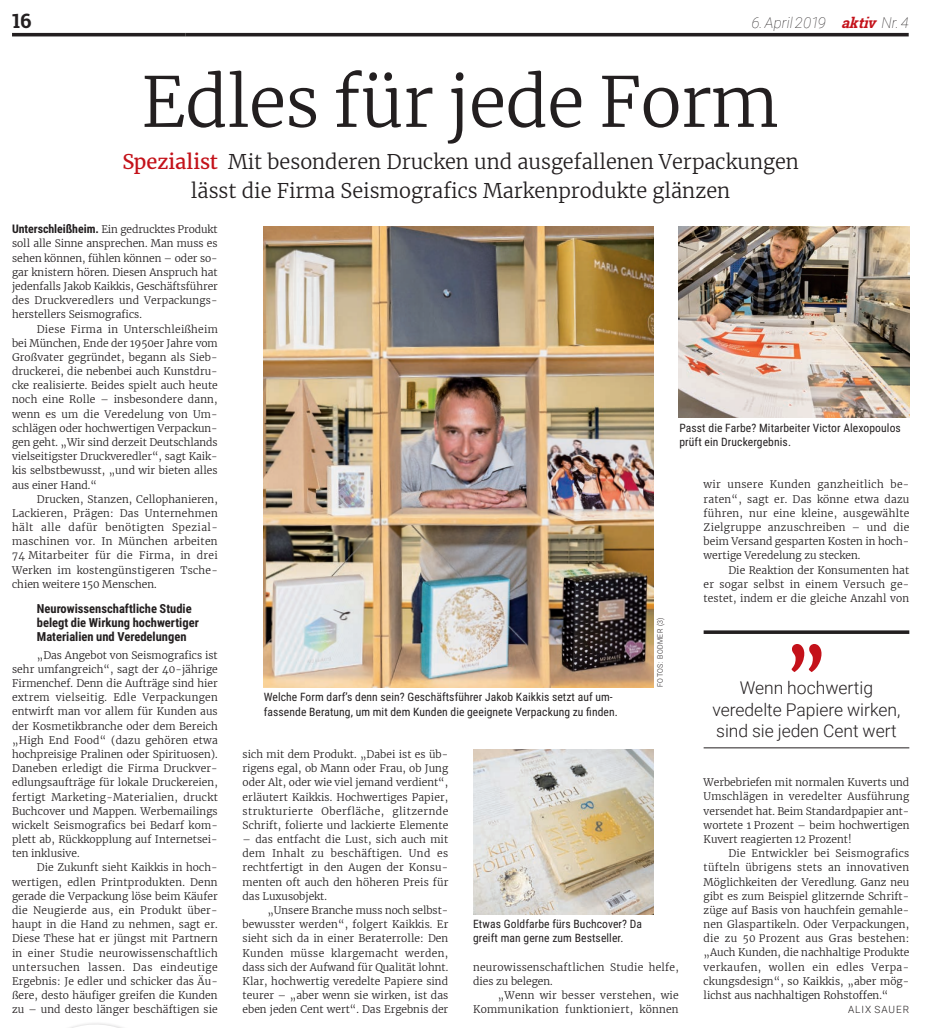
<style>
.page{position:relative;width:925px;height:1028px;background:#fff}
.page>*{position:absolute;margin:0;border:0;box-sizing:border-box;transform-origin:0 0}
.t1{font:300 68.75px "Merriweather";letter-spacing:-.01em;color:#231f20}
.t2{font:900 57.5px "Merriweather";color:#c4121a}
.t3{font:300 20px/28.4px "Merriweather";color:#231f20;text-align:center}
.t4{font:700 20px "Roboto Slab";color:#231f20}
.t5{font:300 17.5px/21.2px "Roboto";color:#231f20;text-align:center}
.t6{font:italic 100 15px "Roboto";color:#231f20}
.t7{font:700 12.5px/14px "Roboto Condensed";color:#231f20}
.t8{font:11.5px/14.1px "Roboto Condensed";letter-spacing:.01em;color:#231f20}
.t9{font:300 10.25px/14.1px "Merriweather";letter-spacing:.01em;color:#231f20;text-align:justify}
.t10{font:300 10px "Roboto";letter-spacing:.095em;color:#231f20}
.t11{font:300 7.5px "Roboto";letter-spacing:.075em;color:#231f20;scale:.93 1}
.s1{font-family:"Roboto Slab";font-weight:700;font-size:14.38px;color:#c4121a}
.s2{font-weight:400;color:#c4121a}
.s3{font-family:"Roboto Condensed";font-weight:700;font-size:11.88px}
</style>
<div class="page">
<hr style="left:12px;top:33px;width:173px;height:3px;background:#231f20">
<hr style="left:185px;top:33px;width:723px;height:3px;background:#231f20">
<img style="left:264px;top:226px;width:389px;height:461px">
<img style="left:678px;top:226px;width:230px;height:191px">
<img style="left:473px;top:749px;width:180px;height:164px">
<hr style="left:703px;top:630px;width:205px;height:3px;background:#231f20">
<hr style="left:703px;top:747px;width:205px;height:1px;background:#231f20">
<svg style="left:73px;top:1023px;width:47px;height:4px"></svg>
<h3 class="t4" style="left:12px;top:7px;width:21px">16</h3>
<h3 class="t6" style="left:751px;top:12px;width:159px">6. April 2019 <span class="s1">aktiv</span> Nr. 4</h3>
<h1 class="t1" style="left:141px;top:44px;width:639px">Edles für jede Form</h1>
<h3 class="t3" style="left:122px;top:146px;width:677px"><span class="s2">Spezialist</span> Mit besonderen Drucken und ausgefallenen Verpackungen lässt die Firma Seismografics Markenprodukte glänzen</h3>
<p class="t9" style="left:12px;top:221px;width:207px"><span class="s3">Unterschleißheim.</span> Ein gedrucktes Produkt soll alle Sinne ansprechen. Man muss es sehen können, fühlen können – oder so&shy;gar knistern hören. Diesen Anspruch hat jedenfalls Jakob Kaikkis, Geschäftsführer des Druckveredlers und Verpackungs&shy;herstellers Seismografics.</p>
<p class="t9" style="left:12px;top:320px;width:207px;text-indent:25px">Diese Firma in Unterschleißheim bei München, Ende der 1950er Jahre vom Großvater gegründet, begann als Sieb&shy;druckerei, die nebenbei auch Kunstdru&shy;cke realisierte. Beides spielt auch heute noch eine Rolle – insbesondere dann, wenn es um die Veredelung von Um&shy;schlägen oder hochwertigen Verpackun&shy;gen geht. „Wir sind derzeit Deutschlands vielseitigster Druckveredler“, sagt Kaik&shy;kis selbstbewusst, „und wir bieten alles aus einer Hand.“</p>
<p class="t9" style="left:12px;top:490px;width:207px;text-indent:25px">Drucken, Stanzen, Cellophanieren, Lackieren, Prägen: Das Unternehmen hält alle dafür benötigten Spezial&shy;maschinen vor. In München arbeiten 74 Mitarbeiter für die Firma, in drei Werken im kostengünstigeren Tsche&shy;chien weitere 150 Menschen.</p>
<p class="t7" style="left:37px;top:600px;width:163px">Neurowissenschaftliche Studie belegt die Wirkung hochwertiger<br>Materialien und Veredelungen</p>
<p class="t9" style="left:12px;top:646px;width:207px;text-indent:25px">„Das Angebot von Seismografics ist sehr umfangreich“, sagt der 40-jährige Firmenchef. Denn die Aufträge sind hier extrem vielseitig. Edle Verpackungen entwirft man vor allem für Kunden aus der Kosmetikbranche oder dem Bereich „High End Food“ (dazu gehören etwa hochpreisige Pralinen oder Spirituosen).<br>Daneben erledigt die Firma Druckver&shy;edlungsaufträge für lokale Druckereien, fertigt Marketing-Materialien, druckt Buchcover und Mappen. Werbemailings wickelt Seismografics bei Bedarf kom&shy;plett ab, Rückkopplung auf Internetsei&shy;ten inklusive.</p>
<p class="t9" style="left:12px;top:859px;width:207px;text-indent:25px">Die Zukunft sieht Kaikkis in hoch&shy;wertigen, edlen Printprodukten. Denn gerade die Verpackung löse beim Käufer die Neugierde aus, ein Produkt über&shy;haupt in die Hand zu nehmen, sagt er.<br>Diese These hat er jüngst mit Partnern in einer Studie neurowissenschaftlich untersuchen lassen. Das eindeutige Ergebnis: Je edler und schicker das Äu&shy;ßere, desto häufiger greifen die Kunden zu – und desto länger beschäftigen sie</p>
<p class="t8" style="left:679px;top:420px;width:223px">Passt die Farbe? Mitarbeiter Victor Alexopoulos prüft ein Druckergebnis.</p>
<p class="t8" style="left:264px;top:689px;width:355px">Welche Form darf’s denn sein? Geschäftsführer Jakob Kaikkis setzt auf um&shy;fassende Beratung, um mit dem Kunden die geeignete Verpackung zu finden.</p>
<p class="t11" style="left:654px;top:687px;width:76px;rotate:-90deg">FOTOS: BODMER (3)</p>
<p class="t9" style="left:242px;top:746px;width:207px">sich mit dem Produkt. „Dabei ist es üb&shy;rigens egal, ob Mann oder Frau, ob Jung oder Alt, oder wie viel jemand verdient“, erläutert Kaikkis. Hochwertiges Papier, strukturierte Oberfläche, glitzernde Schrift, folierte und lackierte Elemente</p>
<p class="t9" style="left:242px;top:831px;width:207px">– das entfacht die Lust, sich auch mit dem Inhalt zu beschäftigen. Und es rechtfertigt in den Augen der Konsu&shy;menten oft auch den höheren Preis für das Luxusobjekt.</p>
<p class="t9" style="left:242px;top:902px;width:207px;text-indent:25px">„Unsere Branche muss noch selbst&shy;bewusster werden“, folgert Kaikkis. Er sieht sich da in einer Beraterrolle: Den Kunden müsse klargemacht werden, dass sich der Aufwand für Qualität lohnt.<br>Klar, hochwertig veredelte Papiere sind teurer – „aber wenn sie wirken, ist das eben jeden Cent wert“. Das Ergebnis der</p>
<p class="t8" style="left:473px;top:916px;width:170px">Etwas Goldfarbe fürs Buchcover? Da greift man gerne zum Bestseller.</p>
<p class="t9" style="left:473px;top:958px;width:207px">neurowissenschaftlichen Studie helfe, dies zu belegen.</p>
<p class="t9" style="left:473px;top:987px;width:207px;text-align:right">„Wenn wir besser verstehen, wie<br>Kommunikation funktioniert, können</p>
<p class="t9" style="left:703px;top:476px;width:207px">wir unsere Kunden ganzheitlich be&shy;raten“, sagt er. Das könne etwa dazu führen, nur eine kleine, ausgewählte Zielgruppe anzuschreiben – und die beim Versand gesparten Kosten in hoch&shy;wertige Veredelung zu stecken.</p>
<p class="t9" style="left:703px;top:561px;width:207px;text-indent:25px">Die Reaktion der Konsumenten hat er sogar selbst in einem Versuch ge&shy;testet, indem er die gleiche Anzahl von</p>
<h2 class="t2" style="left:786px;top:585px;width:41px">„</h2>
<h3 class="t5" style="left:712px;top:676px;width:190px">Wenn hochwertig veredelte Papiere wirken, sind sie jeden Cent wert</h3>
<p class="t9" style="left:703px;top:774px;width:207px">Werbebriefen mit normalen Kuverts und Umschlägen in veredelter Ausführung versendet hat. Beim Standardpapier ant&shy;wortete 1 Prozent – beim hochwertigen Kuvert reagierten 12 Prozent!</p>
<p class="t9" style="left:703px;top:845px;width:207px;text-indent:25px">Die Entwickler bei Seismografics tüfteln übrigens stets an innovativen Möglichkeiten der Veredlung. Ganz neu gibt es zum Beispiel glitzernde Schrift&shy;züge auf Basis von hauchfein gemahle&shy;nen Glaspartikeln. Oder Verpackungen, die zu 50 Prozent aus Gras bestehen: „Auch Kunden, die nachhaltige Produkte verkaufen, wollen ein edles Verpa&shy;ckungsdesign“, so Kaikkis, „aber mög&shy;lichst aus nachhaltigen Rohstoffen.“</p>
<p class="t10" style="left:847px;top:1002px;width:63px">ALIX SAUER</p>
</div>
